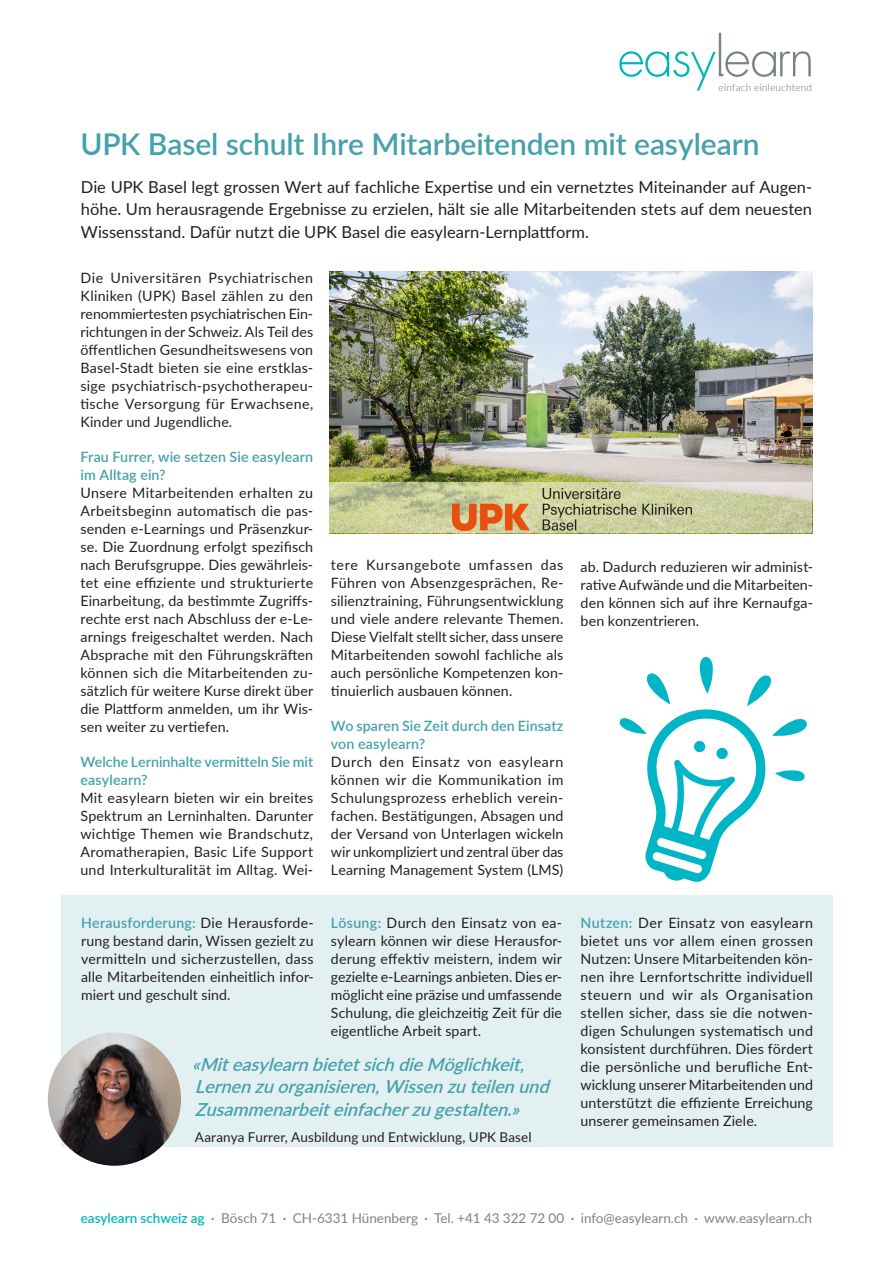
<style>
.page{position:relative;width:893px;height:1263px;background:#fff}
.page>*{position:absolute;margin:0;border:0;box-sizing:border-box;transform-origin:0 0}
.headline{font:600 30px "Lato";letter-spacing:-.005em;color:#45a1ac}
.Zitat{font:italic 600 18px/22.5px "Lato";color:#45a1ac}
.Lead{font:16.5px/22.5px "Lato";color:#231f20;text-align:justify}
.grundtext_lato_9_5{font:14.25px/18px "Lato";letter-spacing:.01em;color:#231f20;text-align:justify}
.fragen__herausforderung__lösung__nutzen{font:14.25px/18px "Lato";letter-spacing:.005em;color:#231f20;text-align:justify}
.fragen__herausforderung__lösung__nutzen-2{font:600 14.25px/18px "Lato";letter-spacing:.005em;color:#45a1ac}
.t1{font:13.5px "Lato";color:#798386}
.Mitarbeiter_Zitat__Adresszeile_easylearn{font:13.5px "Lato";letter-spacing:.01em;color:#231f20}
.einfach_einleuchtend{font:300 10.05px "Lato";letter-spacing:.02em;color:#707072}
.s1{font-weight:600;color:#45a1ac}
.s2{font-weight:600;color:#00b6bc}
.s3{color:#707072}
</style>
<div class="page">
<svg style="left:619px;top:33px;width:192px;height:58px"></svg>
<svg style="left:619px;top:657px;width:188px;height:225px"></svg>
<div style="left:62px;top:895px;width:771px;height:252px;background:#e3f0f2"></div>
<img style="left:329px;top:271px;width:483px;height:211px">
<svg style="left:329px;top:482px;width:483px;height:51px"></svg>
<img style="left:452px;top:488px;width:240px;height:42px">
<img style="left:48px;top:1032px;width:133px;height:134px;border-radius:67px">
<p class="einfach_einleuchtend" style="left:719px;top:80px;width:95px">einfach einleuchtend</p>
<p class="headline" style="left:80px;top:122px;width:681px">UPK Basel schult Ihre Mitarbeitenden mit easylearn</p>
<p class="Lead" style="left:81px;top:175px;width:733px">Die UPK Basel legt grossen Wert auf fachliche Expertise und ein vernetztes Miteinander auf Augen&shy;höhe. Um herausragende Ergebnisse zu erzielen, hält sie alle Mitarbeitenden stets auf dem neuesten Wissensstand. Dafür nutzt die UPK Basel die easylearn-Lernplattform.</p>
<p class="grundtext_lato_9_5" style="left:80px;top:268px;width:234px">Die Universitären Psychiatrischen Kliniken (UPK) Basel zählen zu den renommiertesten psychiatrischen Ein&shy;richtungen in der Schweiz. Als Teil des öffentlichen Gesundheitswesens von Basel-Stadt bieten sie eine erstklas&shy;sige psychiatrisch-psychotherapeu&shy;tische Versorgung für Erwachsene, Kinder und Jugendliche.</p>
<p class="fragen__herausforderung__lösung__nutzen-2" style="left:80px;top:447px;width:234px">Frau Furrer, wie setzen Sie easylearn im Alltag ein?</p>
<p class="grundtext_lato_9_5" style="left:80px;top:483px;width:234px">Unsere Mitarbeitenden erhalten zu Arbeitsbeginn automatisch die pas&shy;senden e-Learnings und Präsenzkur&shy;se. Die Zuordnung erfolgt spezifisch nach Berufsgruppe. Dies gewährleis&shy;tet eine effiziente und strukturierte Einarbeitung, da bestimmte Zugriffs&shy;rechte erst nach Abschluss der e-Le&shy;arnings freigeschaltet werden. Nach Absprache mit den Führungskräften können sich die Mitarbeitenden zu&shy;sätzlich für weitere Kurse direkt über die Plattform anmelden, um ihr Wis&shy;sen weiter zu vertiefen.</p>
<p class="fragen__herausforderung__lösung__nutzen-2" style="left:80px;top:752px;width:234px">Welche Lerninhalte vermitteln Sie mit easylearn?</p>
<p class="grundtext_lato_9_5" style="left:80px;top:788px;width:234px">Mit easylearn bieten wir ein breites Spektrum an Lerninhalten. Darunter wichtige Themen wie Brandschutz, Aromatherapien, Basic Life Support und Interkulturalität im Alltag. Wei-</p>
<p class="grundtext_lato_9_5" style="left:331px;top:555px;width:234px">tere Kursangebote umfassen das Führen von Absenzgesprächen, Re&shy;silienztraining, Führungsentwicklung und viele andere relevante Themen.<br>Diese Vielfalt stellt sicher, dass unsere Mitarbeitenden sowohl fachliche als auch persönliche Kompetenzen kon&shy;tinuierlich ausbauen können.</p>
<p class="fragen__herausforderung__lösung__nutzen-2" style="left:331px;top:716px;width:234px">Wo sparen Sie Zeit durch den Einsatz von easylearn?</p>
<p class="grundtext_lato_9_5" style="left:331px;top:752px;width:234px">Durch den Einsatz von easylearn können wir die Kommunikation im Schulungsprozess erheblich verein&shy;fachen. Bestätigungen, Absagen und der Versand von Unterlagen wickeln wir unkompliziert und zentral über das Learning Management System (LMS)</p>
<p class="fragen__herausforderung__lösung__nutzen" style="left:81px;top:913px;width:234px"><span class="s1">Herausforderung:</span> Die Herausforde&shy;rung bestand darin, Wissen gezielt zu vermitteln und sicherzustellen, dass alle Mitarbeitenden einheitlich infor&shy;miert und geschult sind.</p>
<p class="fragen__herausforderung__lösung__nutzen" style="left:331px;top:913px;width:233px"><span class="s1">Lösung:</span> Durch den Einsatz von ea&shy;sylearn können wir diese Herausfor&shy;derung effektiv meistern, indem wir gezielte e-Learnings anbieten. Dies er&shy;möglicht eine präzise und umfassende Schulung, die gleichzeitig Zeit für die eigentliche Arbeit spart.</p>
<p class="Zitat" style="left:192px;top:1052px;width:365px">«MiteasylearnbietetsichdieMöglichkeit,<br>Lernenzuorganisieren,Wissenzuteilenund<br>Zusammenarbeiteinfacherzugestalten.»</p>
<p class="Mitarbeiter_Zitat__Adresszeile_easylearn" style="left:195px;top:1127px;width:338px">Aaranya Furrer, Ausbildung und Entwicklung, UPK Basel</p>
<p class="grundtext_lato_9_5" style="left:580px;top:558px;width:234px">ab. Dadurch reduzieren wir administ&shy;rative Aufwände und die Mitarbeiten&shy;den können sich auf ihre Kernaufga&shy;ben konzentrieren.</p>
<p class="fragen__herausforderung__lösung__nutzen" style="left:580px;top:913px;width:234px"><span class="s1">Nutzen:</span> Der Einsatz von easylearn bietet uns vor allem einen grossen Nutzen: Unsere Mitarbeitenden kön&shy;nen ihre Lernfortschritte individuell steuern und wir als Organisation stellen sicher, dass sie die notwen&shy;digen Schulungen systematisch und konsistent durchführen. Dies fördert die persönliche und berufliche Ent&shy;wicklung unserer Mitarbeitenden und unterstützt die effiziente Erreichung unserer gemeinsamen Ziele.</p>
<p class="t1" style="left:81px;top:1208px;width:733px"><span class="s2">easylearn schweiz ag</span> <span class="s3">·</span> Bösch 71 <span class="s3">·</span> CH-6331 Hünenberg <span class="s3">·</span> Tel. +41 43 322 72 00 <span class="s3">·</span> info@easylearn.ch <span class="s3">·</span> www.easylearn.ch</p>
</div>
